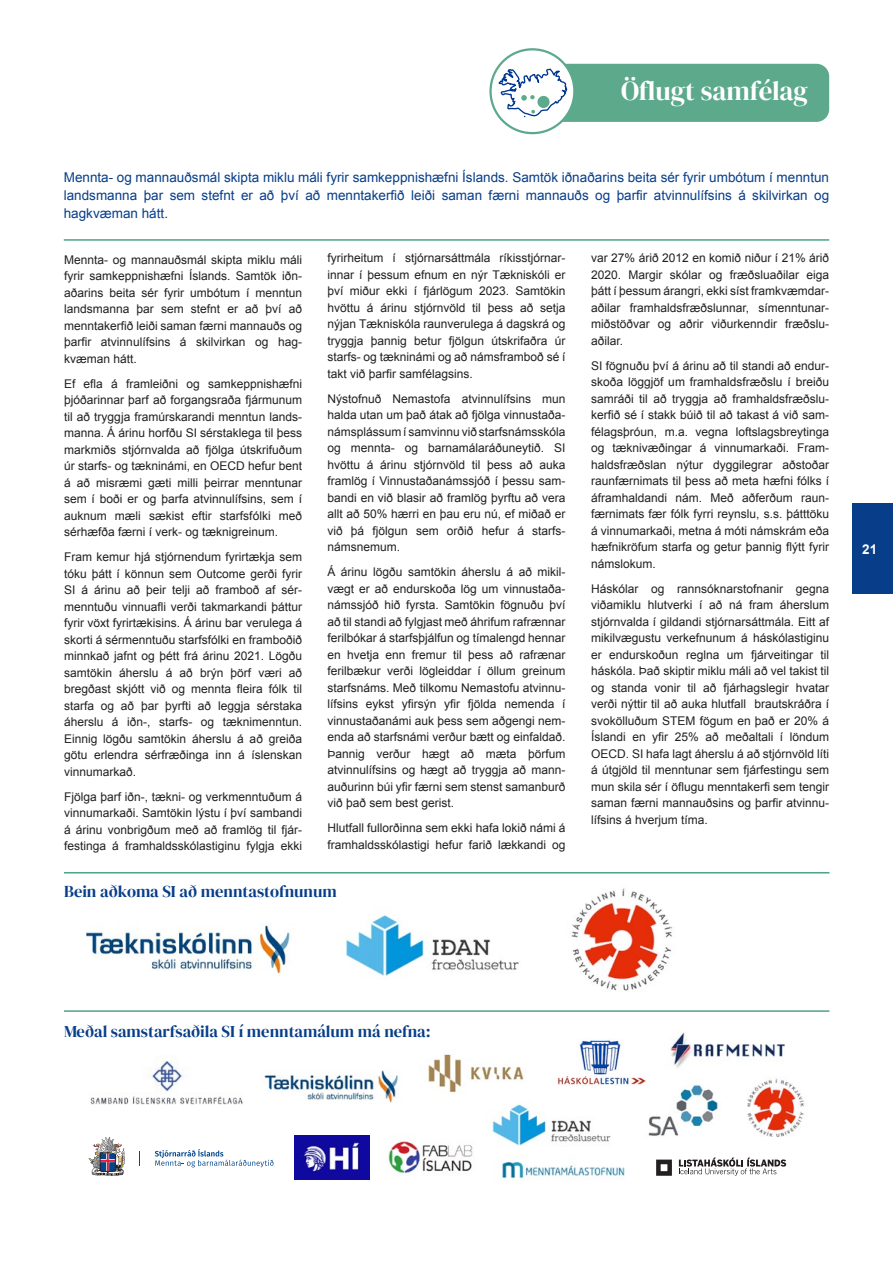
<style>
.page{position:relative;width:893px;height:1263px;background:#fff}
.page>*{position:absolute;margin:0;border:0;box-sizing:border-box;transform-origin:0 0}
.t1{font:27px "DM Serif Display";letter-spacing:-.005em;color:#fff}
.t2{font:16.5px "DM Serif Display";color:#083e89}
.t3{font:13.5px/18px "Arial";color:#083e89;text-align:justify}
.t4{font:700 13.5px "Arial";color:#fff}
.t5{font:12px/16.5px "Arial";color:#231f20;text-align:justify}
</style>
<div class="page">
<div style="left:852px;top:504px;width:41px;height:90px;background:#083e89"></div>
<img style="left:648px;top:1084px;width:70px;height:52px">
<img style="left:85px;top:925px;width:205px;height:49px">
<img style="left:571px;top:888px;width:102px;height:103px">
<img style="left:346px;top:915px;width:173px;height:61px">
<hr style="left:64px;top:1010px;width:765px;height:2px;background:#4da287">
<img style="left:90px;top:1061px;width:153px;height:44px">
<img style="left:264px;top:1070px;width:135px;height:33px">
<img style="left:428px;top:1054px;width:96px;height:39px">
<img style="left:492px;top:1104px;width:119px;height:42px">
<img style="left:500px;top:1161px;width:125px;height:18px">
<img style="left:557px;top:1040px;width:89px;height:45px">
<img style="left:388px;top:1141px;width:85px;height:33px">
<img style="left:747px;top:1076px;width:58px;height:61px">
<img style="left:295px;top:1135px;width:75px;height:44px">
<svg style="left:656px;top:1159px;width:16px;height:17px"></svg>
<svg style="left:679px;top:1157px;width:107px;height:19px"></svg>
<hr style="left:64px;top:872px;width:765px;height:1px;background:#4da287">
<hr style="left:64px;top:239px;width:765px;height:2px;background:#4da287">
<div style="left:505px;top:64px;width:324px;height:58px;background:#5ca98c;border-radius:13px"></div>
<div style="left:491px;top:49px;width:83px;height:84px;background:#fff;border-radius:50%"></div>
<div style="left:489px;top:48px;width:86px;height:86px;border:2px solid #5ca98c;border-radius:50%"></div>
<svg style="left:498px;top:67px;width:70px;height:52px"></svg>
<img style="left:670px;top:1032px;width:115px;height:36px">
<svg style="left:89px;top:1137px;width:36px;height:39px"></svg>
<svg style="left:139px;top:1151px;width:1px;height:15px"></svg>
<svg style="left:155px;top:1149px;width:118px;height:18px"></svg>
<h1 class="t1" style="left:621px;top:76px;width:188px">Öflugt samfélag</h1>
<p class="t3" style="left:64px;top:168px;width:767px">Mennta- og mannauðsmál skipta miklu máli fyrir samkeppnishæfni Íslands. Samtök iðnaðarins beita sér fyrir umbótum í menntun landsmanna þar sem stefnt er að því að menntakerfið leiði saman færni mannauðs og þarfir atvinnulífsins á skilvirkan og hagkvæman hátt.</p>
<p class="t5" style="left:64px;top:251px;width:240px">Mennta- og mannauðsmál skipta miklu máli fyrir samkeppnishæfni Íslands. Samtök iðn&shy;aðarins beita sér fyrir umbótum í menntun landsmanna þar sem stefnt er að því að menntakerfið leiði saman færni mannauðs og þarfir atvinnulífsins á skilvirkan og hag&shy;kvæman hátt.</p>
<p class="t5" style="left:64px;top:375px;width:240px">Ef efla á framleiðni og samkeppnishæfni þjóðarinnar þarf að forgangsraða fjármunum til að tryggja framúrskarandi menntun lands&shy;manna. Á árinu horfðu SI sérstaklega til þess markmiðs stjórnvalda að fjölga útskrifuðum úr starfs- og tækninámi, en OECD hefur bent á að misræmi gæti milli þeirrar menntunar sem í boði er og þarfa atvinnulífsins, sem í auknum mæli sækist eftir starfsfólki með sérhæfða færni í verk- og tæknigreinum.</p>
<p class="t5" style="left:64px;top:549px;width:240px">Fram kemur hjá stjórnendum fyrirtækja sem tóku þátt í könnun sem Outcome gerði fyrir SI á árinu að þeir telji að framboð af sér&shy;menntuðu vinnuafli verði takmarkandi þáttur fyrir vöxt fyrirtækisins. Á árinu bar verulega á skorti á sérmenntuðu starfsfólki en framboðið minnkað jafnt og þétt frá árinu 2021. Lögðu samtökin áherslu á að brýn þörf væri að bregðast skjótt við og mennta fleira fólk til starfa og að þar þyrfti að leggja sérstaka áherslu á iðn-, starfs- og tæknimenntun.<br>Einnig lögðu samtökin áherslu á að greiða götu erlendra sérfræðinga inn á íslenskan vinnumarkað.</p>
<p class="t5" style="left:64px;top:788px;width:240px">Fjölga þarf iðn-, tækni- og verkmenntuðum á vinnumarkaði. Samtökin lýstu í því sambandi á árinu vonbrigðum með að framlög til fjár&shy;festinga á framhaldsskólastiginu fylgja ekki</p>
<p class="t5" style="left:327px;top:250px;width:240px">fyrirheitum í stjórnarsáttmála ríkisstjórnar&shy;innar í þessum efnum en nýr Tækniskóli er því miður ekki í fjárlögum 2023. Samtökin hvöttu á árinu stjórnvöld til þess að setja nýjan Tækniskóla raunverulega á dagskrá og tryggja þannig betur fjölgun útskrifaðra úr starfs- og tækninámi og að námsframboð sé í takt við þarfir samfélagsins.</p>
<p class="t5" style="left:327px;top:390px;width:240px">Nýstofnuð Nemastofa atvinnulífsins mun halda utan um það átak að fjölga vinnustaða&shy;námsplássum í samvinnu við starfsnámsskóla og mennta- og barnamálaráðuneytið. SI hvöttu á árinu stjórnvöld til þess að auka framlög í Vinnustaðanámssjóð í þessu sam&shy;bandi en við blasir að framlög þyrftu að vera allt að 50% hærri en þau eru nú, ef miðað er við þá fjölgun sem orðið hefur á starfs&shy;námsnemum.</p>
<p class="t5" style="left:327px;top:564px;width:240px">Á árinu lögðu samtökin áherslu á að mikil&shy;vægt er að endurskoða lög um vinnustaða&shy;námssjóð hið fyrsta. Samtökin fögnuðu því að til standi að fylgjast með áhrifum rafrænnar ferilbókar á starfsþjálfun og tímalengd hennar en hvetja enn fremur til þess að rafrænar ferilbækur verði lögleiddar í öllum greinum starfsnáms. Með tilkomu Nemastofu atvinnu&shy;lífsins eykst yfirsýn yfir fjölda nemenda í vinnustaðanámi auk þess sem aðgengi nem&shy;enda að starfsnámi verður bætt og einfaldað.<br>Þannig verður hægt að mæta þörfum atvinnulífsins og hægt að tryggja að mann&shy;auðurinn búi yfir færni sem stenst samanburð við það sem best gerist.</p>
<p class="t5" style="left:327px;top:820px;width:240px">Hlutfall fullorðinna sem ekki hafa lokið námi á framhaldsskólastigi hefur farið lækkandi og</p>
<h2 class="t2" style="left:64px;top:882px;width:274px">Bein aðkoma SI að menntastofnunum</h2>
<p class="t5" style="left:591px;top:250px;width:240px">var 27% árið 2012 en komið niður í 21% árið 2020. Margir skólar og fræðsluaðilar eiga þátt í þessum árangri, ekki síst framkvæmdar&shy;aðilar framhaldsfræðslunnar, símenntunar&shy;miðstöðvar og aðrir viðurkenndir fræðslu&shy;aðilar.</p>
<p class="t5" style="left:591px;top:357px;width:240px">SI fögnuðu því á árinu að til standi að endur&shy;skoða löggjöf um framhaldsfræðslu í breiðu samráði til að tryggja að framhaldsfræðslu&shy;kerfið sé í stakk búið til að takast á við sam&shy;félagsþróun, m.a. vegna loftslagsbreytinga og tæknivæðingar á vinnumarkaði. Fram&shy;haldsfræðslan nýtur dyggilegrar aðstoðar raunfærnimats til þess að meta hæfni fólks í áframhaldandi nám. Með aðferðum raun&shy;færnimats fær fólk fyrri reynslu, s.s. þátttöku á vinnumarkaði, metna á móti námskrám eða hæfnikröfum starfa og getur þannig flýtt fyrir námslokum.</p>
<p class="t5" style="left:591px;top:580px;width:240px">Háskólar og rannsóknarstofnanir gegna viðamiklu hlutverki í að ná fram áherslum stjórnvalda í gildandi stjórnarsáttmála. Eitt af mikilvægustu verkefnunum á háskólastiginu er endurskoðun reglna um fjárveitingar til háskóla. Það skiptir miklu máli að vel takist til og standa vonir til að fjárhagslegir hvatar verði nýttir til að auka hlutfall brautskráðra í svokölluðum STEM fögum en það er 20% á Íslandi en yfir 25% að meðaltali í löndum OECD. SI hafa lagt áherslu á að stjórnvöld líti á útgjöld til menntunar sem fjárfestingu sem mun skila sér í öflugu menntakerfi sem tengir saman færni mannauðsins og þarfir atvinnu&shy;lífsins á hverjum tíma.</p>
<p class="t4" style="left:862px;top:540px;width:17px">21</p>
<h2 class="t2" style="left:64px;top:1022px;width:368px">Meðal samstarfsaðila SI í menntamálum má nefna:</h2>
</div>
